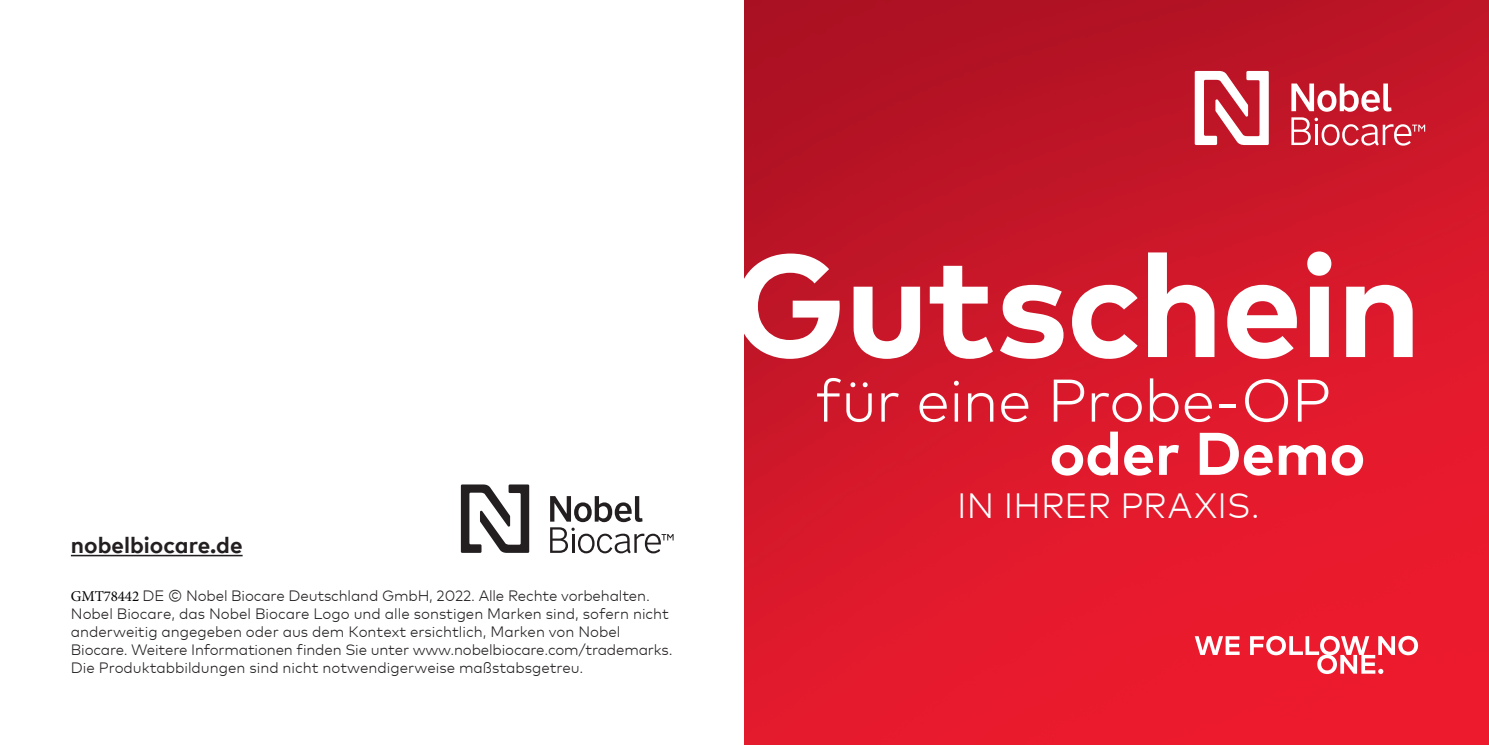
<style>
.page{position:relative;width:1489px;height:745px;background:#fff}
.page>*{position:absolute;margin:0;border:0;box-sizing:border-box;transform-origin:0 0}
.t1{font:700 145px "Mark Pro";letter-spacing:-.015em;color:#fff}
.t2{font:300 60px "Mark Pro";letter-spacing:-.01em;color:#fff}
.t3{font:700 60px "Mark Pro";letter-spacing:-.005em;color:#fff}
.t4{font:300 35px "Mark Pro";letter-spacing:.005em;color:#fff}
.t5{font:700 22.5px "Mark Pro";color:#231f20}
.t6{font:300 15px/18px "Mark Pro";color:#231f20}
.s1{font-family:"Minion Pro";font-weight:400;color:#000}
</style>
<div class="page">
<img style="left:744px;top:0;width:744px;height:744px">
<svg style="left:1291px;top:83px;width:133px;height:62px"></svg>
<svg style="left:1194px;top:71px;width:74px;height:74px"></svg>
<svg style="left:1194px;top:635px;width:45px;height:19px"></svg>
<svg style="left:1249px;top:635px;width:168px;height:38px"></svg>
<hr style="left:71px;top:554px;width:171px;height:2px;background:#231f20">
<svg style="left:550px;top:496px;width:123px;height:57px"></svg>
<svg style="left:461px;top:484px;width:68px;height:68px"></svg>
<h3 class="t5" style="left:71px;top:528px;width:173px">nobelbiocare.de</h3>
<p class="t6" style="left:71px;top:585px;width:603px"><span class="s1">GMT78442</span> DE © Nobel Biocare Deutschland GmbH, 2022. Alle Rechte vorbehalten.<br>Nobel Biocare, das Nobel Biocare Logo und alle sonstigen Marken sind, sofern nicht anderweitig angegeben oder aus dem Kontext ersichtlich, Marken von Nobel Biocare. Weitere Informationen finden Sie unter www.nobelbiocare.com/trademarks.<br>Die Produktabbildungen sind nicht notwendigerweise maßstabsgetreu.</p>
<h1 class="t1" style="left:730px;top:195px;width:693px">Gutschein</h1>
<h2 class="t2" style="left:815px;top:355px;width:517px">für eine Probe-OP</h2>
<h2 class="t3" style="left:1049px;top:408px;width:317px">oder Demo</h2>
<h3 class="t4" style="left:957px;top:478px;width:304px">IN IHRER PRAXIS.</h3>
</div>
